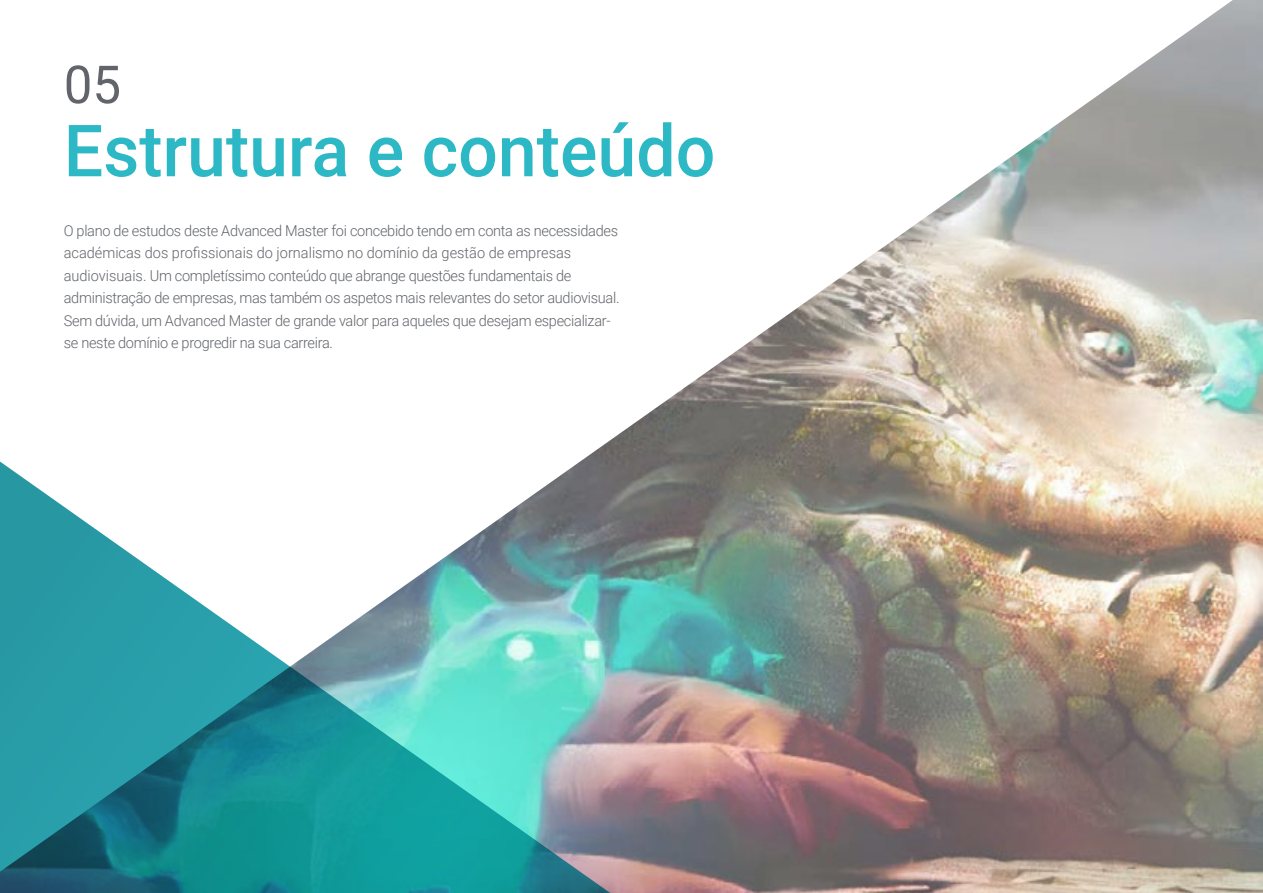
<style>
.page{position:relative;width:1263px;height:893px;background:#fff}
.page>*{position:absolute;margin:0;border:0;box-sizing:border-box;transform-origin:0 0}
.t1{font:500 72px "Roboto";color:#2db8c5}
.t2{font:52.5px "Roboto";color:#61646a}
.t3{font:300 15px/22.5px "Roboto";letter-spacing:-.02em;color:#61646a}
</style>
<div class="page">
<img style="left:602px;top:0;width:661px;height:893px">
<svg style="left:0;top:446px;width:640px;height:447px"></svg>
<h2 class="t2" style="left:64px;top:48px;width:59px">05</h2>
<h1 class="t1" style="left:64px;top:100px;width:653px">Estrutura e conteúdo</h1>
<p class="t3" style="left:64px;top:218px;width:557px">O plano de estudos deste Advanced Master foi concebido tendo em conta as necessidades académicas dos profissionais do jornalismo no domínio da gestão de empresas audiovisuais. Um completíssimo conteúdo que abrange questões fundamentais de administração de empresas, mas também os aspetos mais relevantes do setor audiovisual.<br>Sem dúvida, um Advanced Master de grande valor para aqueles que desejam especializar&shy;se neste domínio e progredir na sua carreira.</p>
</div>
